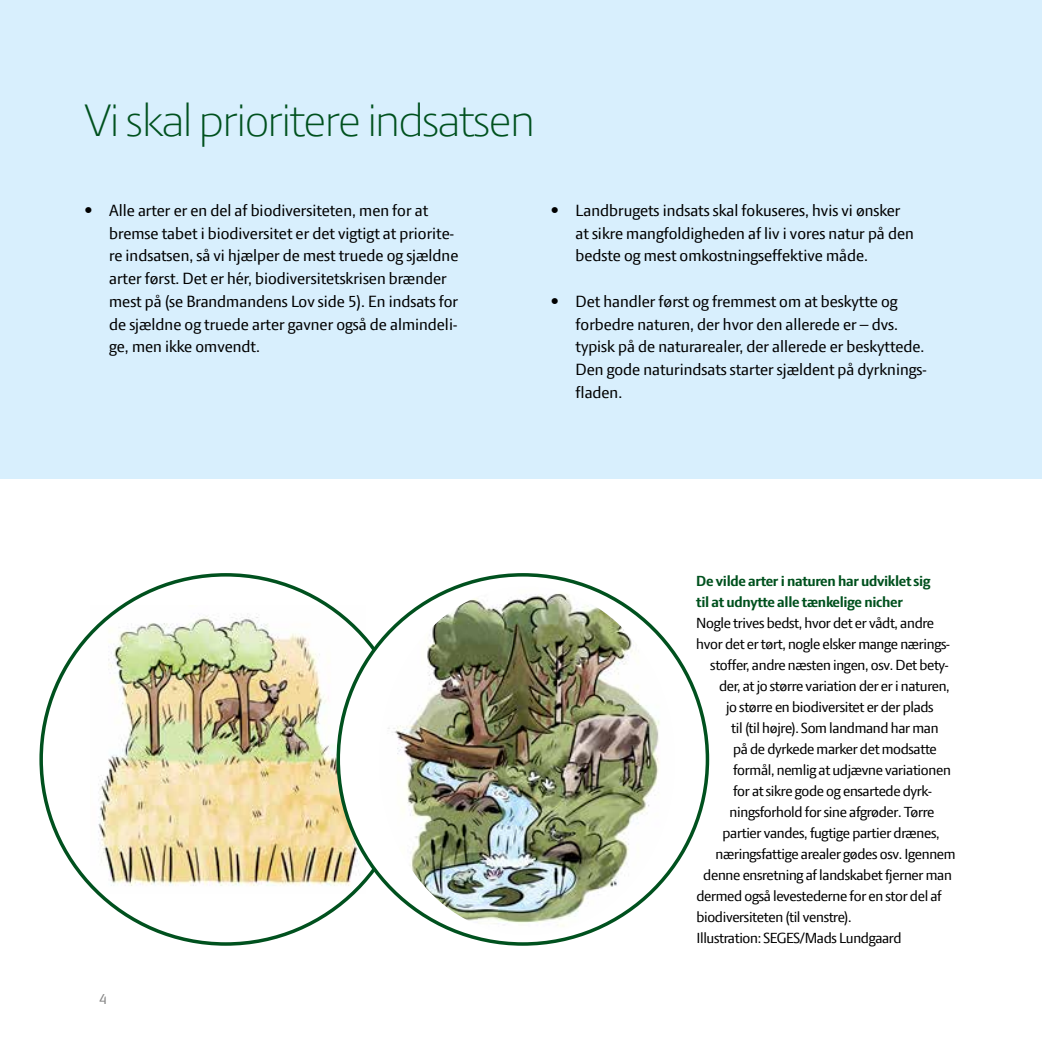
<style>
.page{position:relative;width:1042px;height:1042px;background:#fff}
.page>*{position:absolute;margin:0;border:0;box-sizing:border-box;transform-origin:0 0}
.t1{font:300 49px "LF Press Sans";letter-spacing:-.02em;color:#00511e}
.t2{font:17.5px/22.8px "LF Press Sans";color:#000}
.t3{font:15.75px "LF Press Sans";letter-spacing:-.02em;color:#000}
.t4{font:700 15.75px/21px "LF Press Sans";letter-spacing:-.02em;color:#00511e}
.t5{font:15.75px "LF Press Sans";color:#878787}
</style>
<div class="page">
<div style="left:0;top:0;width:1042px;height:479px;background:#d8effd"></div>
<img style="left:90px;top:606px;width:275px;height:287px">
<div style="left:338px;top:575px;width:369px;height:369px;background:#fff;border-radius:50%"></div>
<img style="left:379px;top:586px;width:296px;height:349px">
<hr style="left:1041px;top:0;width:1px;height:1042px;background:#7e9e79">
<h1 class="t1" style="left:84px;top:92px;width:452px">Vi skal prioritere indsatsen</h1>
<p class="t2" style="left:109px;top:198px;width:351px;text-indent:-25px">• Alle arter er en del af biodiversiteten, men for at bremse tabet i biodiversitet er det vigtigt at priorite&shy;re indsatsen, så vi hjælper de mest truede og sjældne arter først. Det er hér, biodiversitetskrisen brænder mest på (se Brandmandens Lov side 5). En indsats for de sjældne og truede arter gavner også de almindeli&shy;ge, men ikke omvendt.</p>
<p class="t2" style="left:575px;top:198px;width:340px;text-indent:-25px">• Landbrugets indsats skal fokuseres, hvis vi ønsker at sikre mangfoldigheden af liv i vores natur på den bedste og mest omkostningseffektive måde.</p>
<p class="t2" style="left:575px;top:289px;width:353px;text-indent:-25px">• Det handler først og fremmest om at beskytte og forbedre naturen, der hvor den allerede er – dvs. typisk på de naturarealer, der allerede er beskyttede.<br>Den gode naturindsats starter sjældent på dyrknings&shy;fladen.</p>
<p class="t5" style="left:99px;top:990px;width:9px">4</p>
<p class="t4" style="left:696px;top:570px;width:236px">De vilde arter i naturen har udviklet sig til at udnytte alle tænkelige nicher</p>
<p class="t3" style="left:696px;top:613px;width:239px">Nogle trives bedst, hvor det er vådt, andre</p>
<p class="t3" style="left:696px;top:634px;width:255px">hvor det er tørt, nogle elsker mange nærings-</p>
<p class="t3" style="left:710px;top:655px;width:240px">stoffer, andre næsten ingen, osv. Det bety-</p>
<p class="t3" style="left:719px;top:676px;width:232px">der, at jo større variation der er i naturen,</p>
<p class="t3" style="left:726px;top:697px;width:209px">jo større en biodiversitet er der plads</p>
<p class="t3" style="left:731px;top:718px;width:209px">til (til højre). Som landmand har man</p>
<p class="t3" style="left:733px;top:739px;width:205px">på de dyrkede marker det modsatte</p>
<p class="t3" style="left:733px;top:760px;width:219px">formål, nemlig at udjævne variationen</p>
<p class="t3" style="left:733px;top:781px;width:200px">for at sikre gode og ensartede dyrk-</p>
<p class="t3" style="left:729px;top:802px;width:206px">ningsforhold for sine afgrøder. Tørre</p>
<p class="t3" style="left:722px;top:823px;width:218px">partier vandes, fugtige partier drænes,</p>
<p class="t3" style="left:715px;top:844px;width:242px">næringsfattige arealer gødes osv. Igennem</p>
<p class="t3" style="left:703px;top:865px;width:250px">denne ensretning af landskabet fjerner man</p>
<p class="t3" style="left:696px;top:886px;width:247px">dermed også levestederne for en stor del af</p>
<p class="t3" style="left:696px;top:907px;width:157px">biodiversiteten (til venstre).</p>
<p class="t3" style="left:696px;top:928px;width:207px">Illustration: SEGES/Mads Lundgaard</p>
</div>
